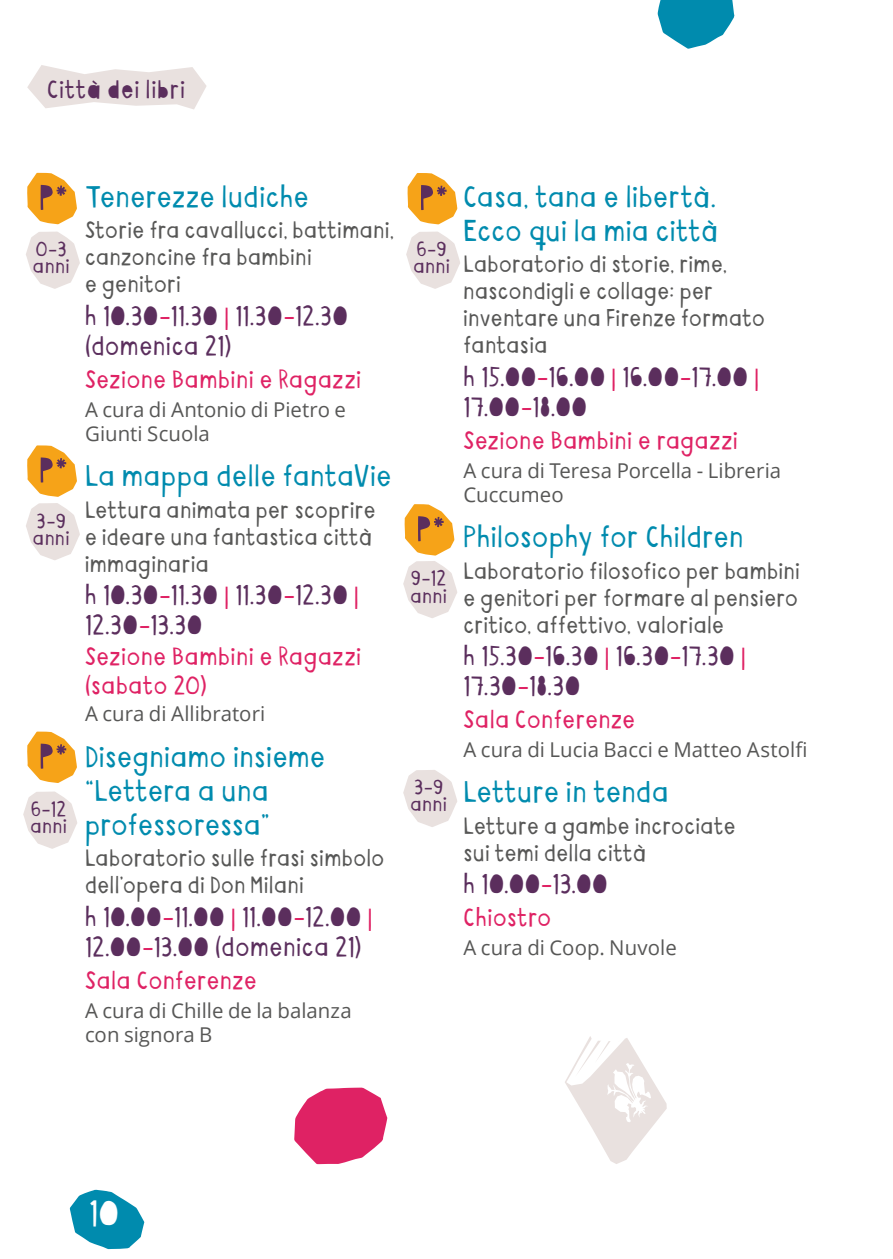
<style>
.page{position:relative;width:893px;height:1259px;background:#fff}
.page>*{position:absolute;margin:0;border:0;box-sizing:border-box;transform-origin:0 0}
.t1{font:900 33px "Paper Cuts";color:#fff}
.t2{font:28.5px/34.2px "Paper Cuts";letter-spacing:.02em;color:#008bae}
.t3{font:900 25.5px/30px "Paper Cuts";letter-spacing:.015em;color:#5b2e5d}
.t4{font:24px/28.8px "Paper Cuts";letter-spacing:.02em;color:#df2264}
.t5{font:900 24px "Paper Cuts";letter-spacing:.035em;color:#5b2e5d}
.t6{font:22.5px/27px "Paper Cuts";letter-spacing:.02em;color:#575756}
.t7{font:20.4px/24.6px "Open Sans";color:#575756}
.t8{font:19.5px/17.1px "Paper Cuts";letter-spacing:.04em;color:#5b2e5d}
.s1{color:#df2264}
.s2{font-weight:400}
</style>
<div class="page">
<svg style="left:658px;top:0;width:77px;height:49px"></svg>
<svg style="left:294px;top:1087px;width:93px;height:77px"></svg>
<svg style="left:565px;top:1036px;width:102px;height:128px"></svg>
<svg style="left:23px;top:791px;width:54px;height:58px"></svg>
<svg style="left:406px;top:231px;width:54px;height:58px"></svg>
<svg style="left:26px;top:503px;width:54px;height:57px"></svg>
<svg style="left:403px;top:770px;width:54px;height:57px"></svg>
<svg style="left:26px;top:231px;width:54px;height:58px"></svg>
<svg style="left:403px;top:561px;width:54px;height:57px"></svg>
<svg style="left:70px;top:1189px;width:74px;height:60px"></svg>
<svg style="left:27px;top:65px;width:180px;height:44px"></svg>
<svg style="left:407px;top:173px;width:50px;height:51px"></svg>
<svg style="left:27px;top:173px;width:50px;height:51px"></svg>
<svg style="left:27px;top:731px;width:50px;height:52px"></svg>
<svg style="left:27px;top:445px;width:50px;height:52px"></svg>
<svg style="left:404px;top:504px;width:50px;height:51px"></svg>
<p class="t5" style="left:47px;top:75px;width:139px">Città dei libri</p>
<p class="t8" style="left:33px;top:242px;width:38px">0-3 anni</p>
<p class="t8" style="left:33px;top:513px;width:38px">3-9 anni</p>
<p class="t8" style="left:30px;top:802px;width:38px">6-12 anni</p>
<p class="t2" style="left:85px;top:182px;width:225px">Tenerezze ludiche</p>
<p class="t6" style="left:85px;top:218px;width:311px">Storie fra cavallucci, battimani, canzoncine fra bambini<br>e genitori</p>
<p class="t3" style="left:85px;top:302px;width:265px">h 10.30<span class="s1">-</span>11.30 <span class="s1">|</span> 11.30<span class="s1">-</span>12.30 <span class="s2">(domenica 21)</span></p>
<p class="t4" style="left:85px;top:367px;width:278px">Sezione Bambini e Ragazzi</p>
<p class="t7" style="left:85px;top:396px;width:262px">A cura di Antonio di Pietro e<br>Giunti Scuola</p>
<p class="t2" style="left:85px;top:461px;width:308px">La mappa delle fantaVie</p>
<p class="t6" style="left:85px;top:498px;width:292px">Lettura animata per scoprire e ideare una fantastica città immaginaria</p>
<p class="t3" style="left:85px;top:582px;width:275px">h 10.30<span class="s1">-</span>11.30 <span class="s1">|</span> 11.30<span class="s1">-</span>12.30 <span class="s1">|<br></span>12.30<span class="s1">-</span>13.30</p>
<p class="t4" style="left:85px;top:644px;width:278px">Sezione Bambini e Ragazzi (sabato 20)</p>
<p class="t7" style="left:85px;top:701px;width:182px">A cura di Allibratori</p>
<p class="t2" style="left:85px;top:741px;width:242px">Disegniamo insieme “Lettera a una professoressa”</p>
<p class="t6" style="left:85px;top:846px;width:301px">Laboratorio sulle frasi simbolo dell’opera di Don Milani</p>
<p class="t3" style="left:85px;top:903px;width:289px">h 10.00<span class="s1">-</span>11.00 <span class="s1">|</span> 11.00<span class="s1">-</span>12.00 <span class="s1">|<br></span>12.00<span class="s1">-</span>13.00 (<span class="s2">domenica</span> 21)</p>
<p class="t4" style="left:85px;top:968px;width:173px">Sala Conferenze</p>
<p class="t7" style="left:85px;top:997px;width:268px">A cura di Chille de la balanza con signora B</p>
<p class="t8" style="left:413px;top:242px;width:38px">6-9 anni</p>
<p class="t8" style="left:410px;top:571px;width:38px">9-12 anni</p>
<p class="t8" style="left:410px;top:780px;width:38px">3-9 anni</p>
<p class="t2" style="left:463px;top:182px;width:256px">Casa, tana e libertà.<br>Ecco qui la mia città</p>
<p class="t6" style="left:463px;top:252px;width:303px">Laboratorio di storie, rime, nascondigli e collage: per inventare una Firenze formato fantasia</p>
<p class="t3" style="left:463px;top:364px;width:297px">h 15.00<span class="s1">-</span>16.00 <span class="s1">|</span> 16.00<span class="s1">-</span>17.00 <span class="s1">|<br></span>17.00<span class="s1">-</span>18.00</p>
<p class="t4" style="left:463px;top:428px;width:276px">Sezione Bambini e ragazzi</p>
<p class="t7" style="left:463px;top:457px;width:319px">A cura di Teresa Porcella - Libreria<br>Cuccumeo</p>
<p class="t2" style="left:463px;top:522px;width:281px">Philosophy for Children</p>
<p class="t6" style="left:463px;top:559px;width:338px;text-align:justify">Laboratorio filosofico per bambini e genitori per formare al pensiero critico, affettivo, valoriale</p>
<p class="t3" style="left:463px;top:643px;width:284px">h 15.30<span class="s1">-</span>16.30 <span class="s1">|</span> 16.30<span class="s1">-</span>17.30 <span class="s1">|<br></span>17.30<span class="s1">-</span>18.30</p>
<p class="t4" style="left:463px;top:707px;width:173px">Sala Conferenze</p>
<p class="t7" style="left:463px;top:737px;width:346px">A cura di Lucia Bacci e Matteo Astolfi</p>
<p class="t2" style="left:463px;top:777px;width:207px">Letture in tenda</p>
<p class="t6" style="left:463px;top:814px;width:274px">Letture a gambe incrociate sui temi della città</p>
<p class="t3" style="left:463px;top:871px;width:146px">h 10.00<span class="s1">-</span>13.00</p>
<p class="t4" style="left:463px;top:905px;width:89px">Chiostro</p>
<p class="t7" style="left:463px;top:935px;width:215px">A cura di Coop. Nuvole</p>
<h1 class="t1" style="left:89px;top:1194px;width:31px">10</h1>
</div>
